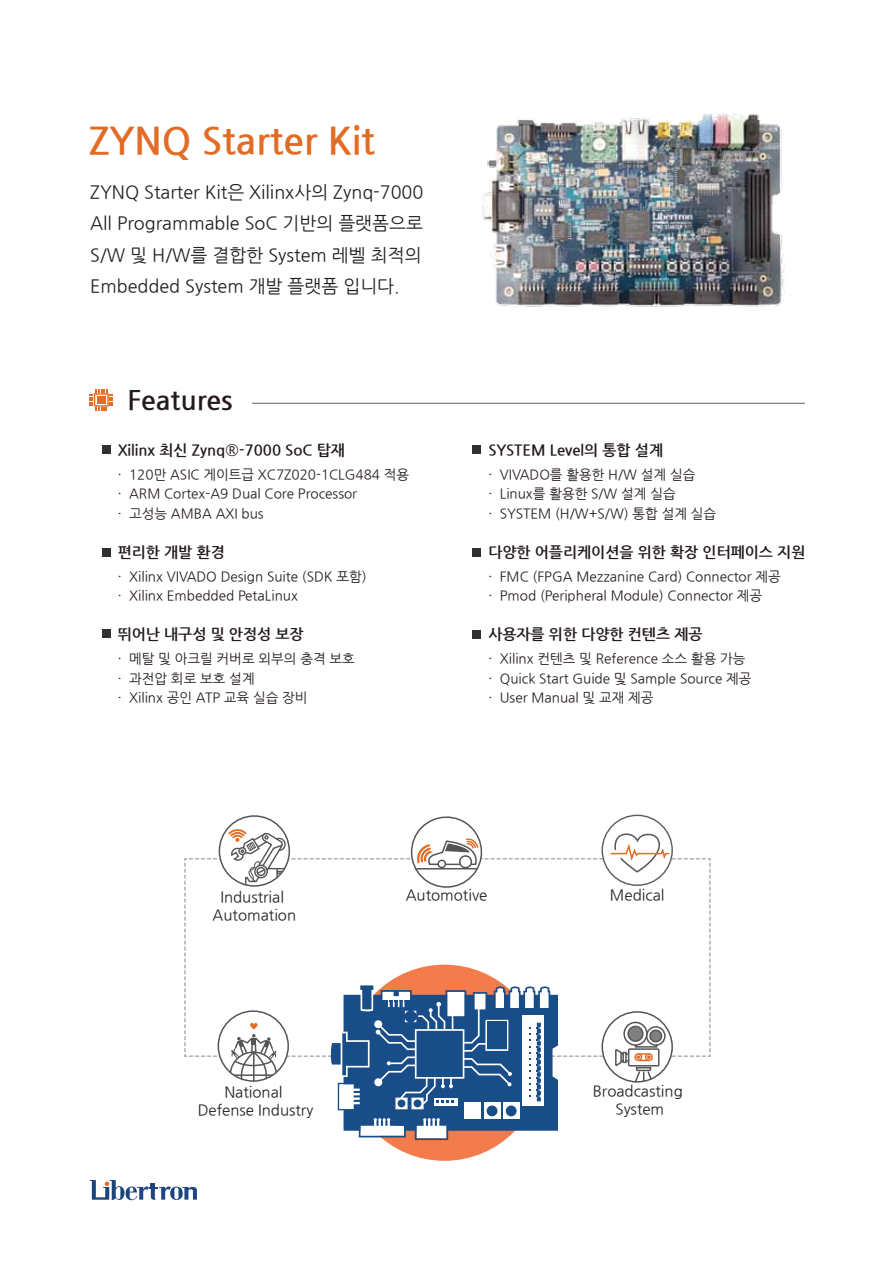
<style>
.page{position:relative;width:893px;height:1263px;background:#fff}
.page>*{position:absolute;margin:0;border:0;box-sizing:border-box;transform-origin:0 0}
.t1{font:700 37.5px "Nanum Gothic";color:#e16c26}
.t2{font:700 27px "Nanum Gothic";color:#251b1f}
.t3{font:18px/31.5px "Nanum Gothic";color:#231f20;text-align:justify}
.t4{font:700 15px "Nanum Gothic";color:#251b1f}
.t5{font:15px/18px "Nanum Gothic";color:#231f20;text-align:center}
.t6{font:13.5px/19.5px "Nanum Gothic";color:#251b1f}
</style>
<div class="page">
<img style="left:482px;top:113px;width:309px;height:194px">
<div style="left:102px;top:446px;width:9px;height:8px;background:#303030"></div>
<div style="left:102px;top:629px;width:9px;height:9px;background:#303030"></div>
<div style="left:102px;top:548px;width:9px;height:9px;background:#303030"></div>
<div style="left:473px;top:630px;width:8px;height:8px;background:#303030"></div>
<div style="left:473px;top:548px;width:8px;height:9px;background:#303030"></div>
<div style="left:473px;top:446px;width:8px;height:8px;background:#303030"></div>
<svg style="left:90px;top:389px;width:23px;height:22px"></svg>
<hr style="left:252px;top:403px;width:552px;height:1px;background:#727272">
<svg style="left:90px;top:1180px;width:107px;height:21px"></svg>
<div style="left:346px;top:965px;width:196px;height:196px;background:#f47b4c;border-radius:50%"></div>
<svg style="left:184px;top:814px;width:527px;height:326px"></svg>
<h1 class="t1" style="left:89px;top:122px;width:287px">ZYNQ Starter Kit</h1>
<h3 class="t3" style="left:90px;top:177px;width:335px">ZYNQ Starter Kit은 Xilinx사의 Zynq-7000<br>All Programmable SoC 기반의 플랫폼으로 S/W 및 H/W를 결합한 System 레벨 최적의 Embedded System 개발 플랫폼 입니다.</h3>
<h2 class="t2" style="left:128px;top:387px;width:107px">Features</h2>
<p class="t4" style="left:118px;top:443px;width:229px">Xilinx 최신 Zynq®-7000 SoC 탑재</p>
<p class="t6" style="left:118px;top:465px;width:293px">· 120만 ASIC 게이트급 XC7Z020-1CLG484 적용 · ARM Cortex-A9 Dual Core Processor<br>· 고성능 AMBA AXI bus</p>
<p class="t4" style="left:118px;top:545px;width:109px">편리한 개발 환경</p>
<p class="t6" style="left:118px;top:567px;width:250px">· Xilinx VIVADO Design Suite (SDK 포함) · Xilinx Embedded PetaLinux</p>
<p class="t4" style="left:118px;top:627px;width:187px">뛰어난 내구성 및 안정성 보장</p>
<p class="t6" style="left:118px;top:650px;width:239px">· 메탈 및 아크릴 커버로 외부의 충격 보호 · 과전압 회로 보호 설계<br>· Xilinx 공인 ATP 교육 실습 장비</p>
<p class="t4" style="left:488px;top:443px;width:176px">SYSTEM Level의 통합 설계</p>
<p class="t6" style="left:488px;top:465px;width:229px">· VIVADO를 활용한 H/W 설계 실습<br>· Linux를 활용한 S/W 설계 실습<br>· SYSTEM (H/W+S/W) 통합 설계 실습</p>
<p class="t4" style="left:488px;top:545px;width:319px">다양한 어플리케이션을 위한 확장 인터페이스 지원</p>
<p class="t6" style="left:488px;top:567px;width:294px">· FMC (FPGA Mezzanine Card) Connector 제공 · Pmod (Peripheral Module) Connector 제공</p>
<p class="t4" style="left:488px;top:627px;width:216px">사용자를 위한 다양한 컨텐츠 제공</p>
<p class="t6" style="left:488px;top:650px;width:265px">· Xilinx 컨텐츠 및 Reference 소스 활용 가능 · Quick Start Guide 및 Sample Source 제공 · User Manual 및 교재 제공</p>
<p class="t5" style="left:213px;top:888px;width:85px">Industrial<br>Automation</p>
<p class="t5" style="left:198px;top:1084px;width:117px">National<br>Defense Industry</p>
<p class="t5" style="left:406px;top:887px;width:83px">Automotive</p>
<p class="t5" style="left:610px;top:887px;width:56px">Medical</p>
<p class="t5" style="left:593px;top:1083px;width:91px">Broadcasting<br>System</p>
</div>
